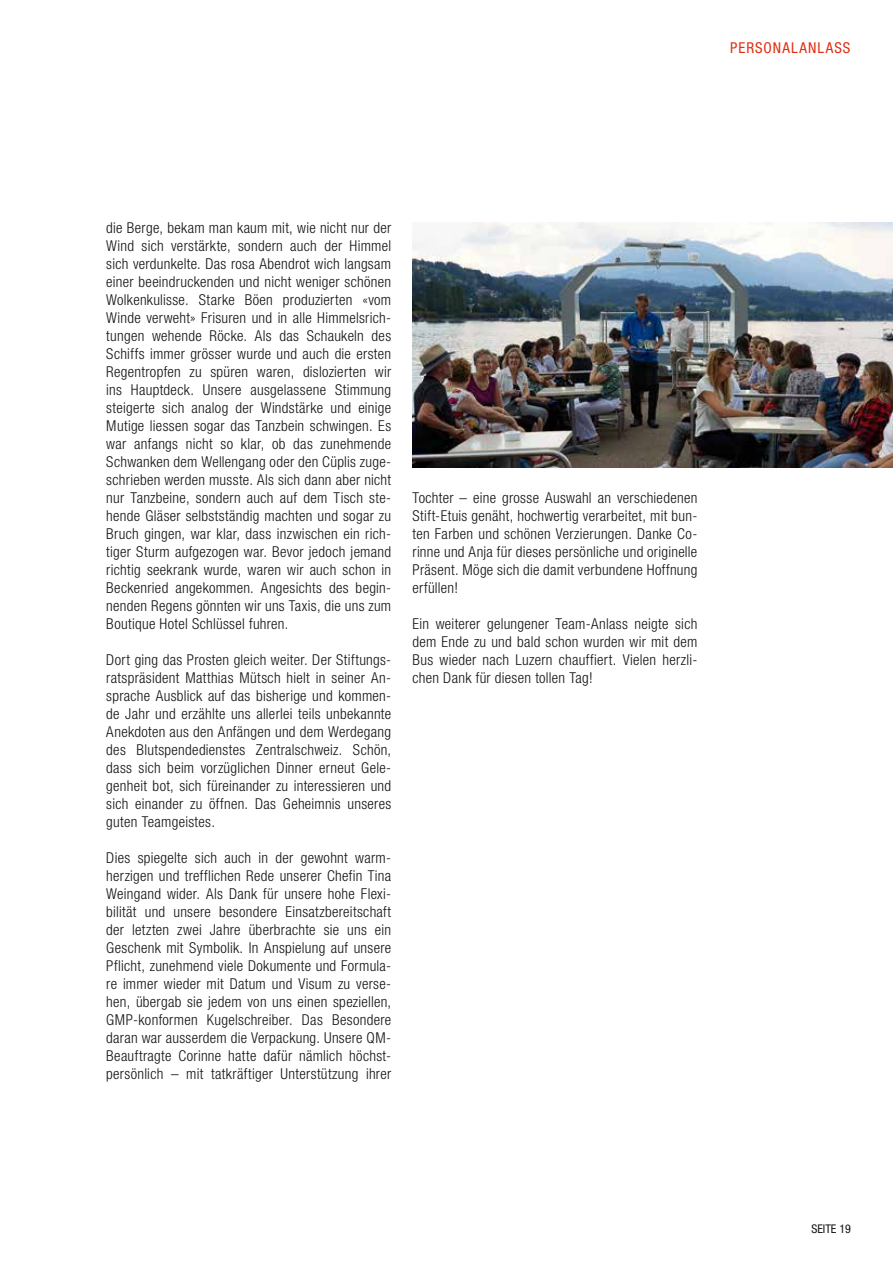
<style>
.page{position:relative;width:893px;height:1263px;background:#fff}
.page>*{position:absolute;margin:0;border:0;box-sizing:border-box;transform-origin:0 0}
.t1{font:300 condensed 15px/18px "Helvetica Neue LT Std";letter-spacing:.02em;color:#131413;text-align:justify}
.t2{font:condensed 15px "Helvetica Neue LT Std";letter-spacing:.075em;color:#e02f13}
.t3{font:condensed 12px "Helvetica Neue LT Std";color:#131413}
</style>
<div class="page">
<img style="left:412px;top:223px;width:481px;height:244px">
<p class="t2" style="left:730px;top:39px;width:122px">PERSONALANLASS</p>
<p class="t1" style="left:106px;top:219px;width:286px">die Berge, bekam man kaum mit, wie nicht nur der Wind sich verstärkte, sondern auch der Himmel sich verdunkelte. Das rosa Abendrot wich langsam einer beeindruckenden und nicht weniger schönen Wolkenkulisse. Starke Böen produzierten «vom Winde verweht» Frisuren und in alle Himmelsrich&shy;tungen wehende Röcke. Als das Schaukeln des Schiffs immer grösser wurde und auch die ersten Regentropfen zu spüren waren, dislozierten wir ins Hauptdeck. Unsere ausgelassene Stimmung steigerte sich analog der Windstärke und einige Mutige liessen sogar das Tanzbein schwingen. Es war anfangs nicht so klar, ob das zunehmende Schwanken dem Wellengang oder den Cüplis zuge&shy;schrieben werden musste. Als sich dann aber nicht nur Tanzbeine, sondern auch auf dem Tisch ste&shy;hende Gläser selbstständig machten und sogar zu Bruch gingen, war klar, dass inzwischen ein rich&shy;tiger Sturm aufgezogen war. Bevor jedoch jemand richtig seekrank wurde, waren wir auch schon in Beckenried angekommen. Angesichts des begin&shy;nenden Regens gönnten wir uns Taxis, die uns zum Boutique Hotel Schlüssel fuhren.</p>
<p class="t1" style="left:106px;top:651px;width:286px">Dort ging das Prosten gleich weiter. Der Stiftungs&shy;ratspräsident Matthias Mütsch hielt in seiner An&shy;sprache Ausblick auf das bisherige und kommen&shy;de Jahr und erzählte uns allerlei teils unbekannte Anekdoten aus den Anfängen und dem Werdegang des Blutspendedienstes Zentralschweiz. Schön, dass sich beim vorzüglichen Dinner erneut Gele&shy;genheit bot, sich füreinander zu interessieren und sich einander zu öffnen. Das Geheimnis unseres guten Teamgeistes.</p>
<p class="t1" style="left:106px;top:849px;width:286px">Dies spiegelte sich auch in der gewohnt warm&shy;herzigen und trefflichen Rede unserer Chefin Tina Weingand wider. Als Dank für unsere hohe Flexi&shy;bilität und unsere besondere Einsatzbereitschaft der letzten zwei Jahre überbrachte sie uns ein Geschenk mit Symbolik. In Anspielung auf unsere Pflicht, zunehmend viele Dokumente und Formula&shy;re immer wieder mit Datum und Visum zu verse&shy;hen, übergab sie jedem von uns einen speziellen, GMP-konformen Kugelschreiber. Das Besondere daran war ausserdem die Verpackung. Unsere QM-Beauftragte Corinne hatte dafür nämlich höchst&shy;persönlich – mit tatkräftiger Unterstützung ihrer</p>
<p class="t1" style="left:412px;top:489px;width:286px">Tochter – eine grosse Auswahl an verschiedenen Stift-Etuis genäht, hochwertig verarbeitet, mit bun&shy;ten Farben und schönen Verzierungen. Danke Co&shy;rinne und Anja für dieses persönliche und originelle Präsent. Möge sich die damit verbundene Hoffnung erfüllen!</p>
<p class="t1" style="left:412px;top:615px;width:286px">Ein weiterer gelungener Team-Anlass neigte sich dem Ende zu und bald schon wurden wir mit dem Bus wieder nach Luzern chauffiert. Vielen herzli&shy;chen Dank für diesen tollen Tag!</p>
<p class="t3" style="left:811px;top:1222px;width:41px">SEITE 19</p>
</div>
